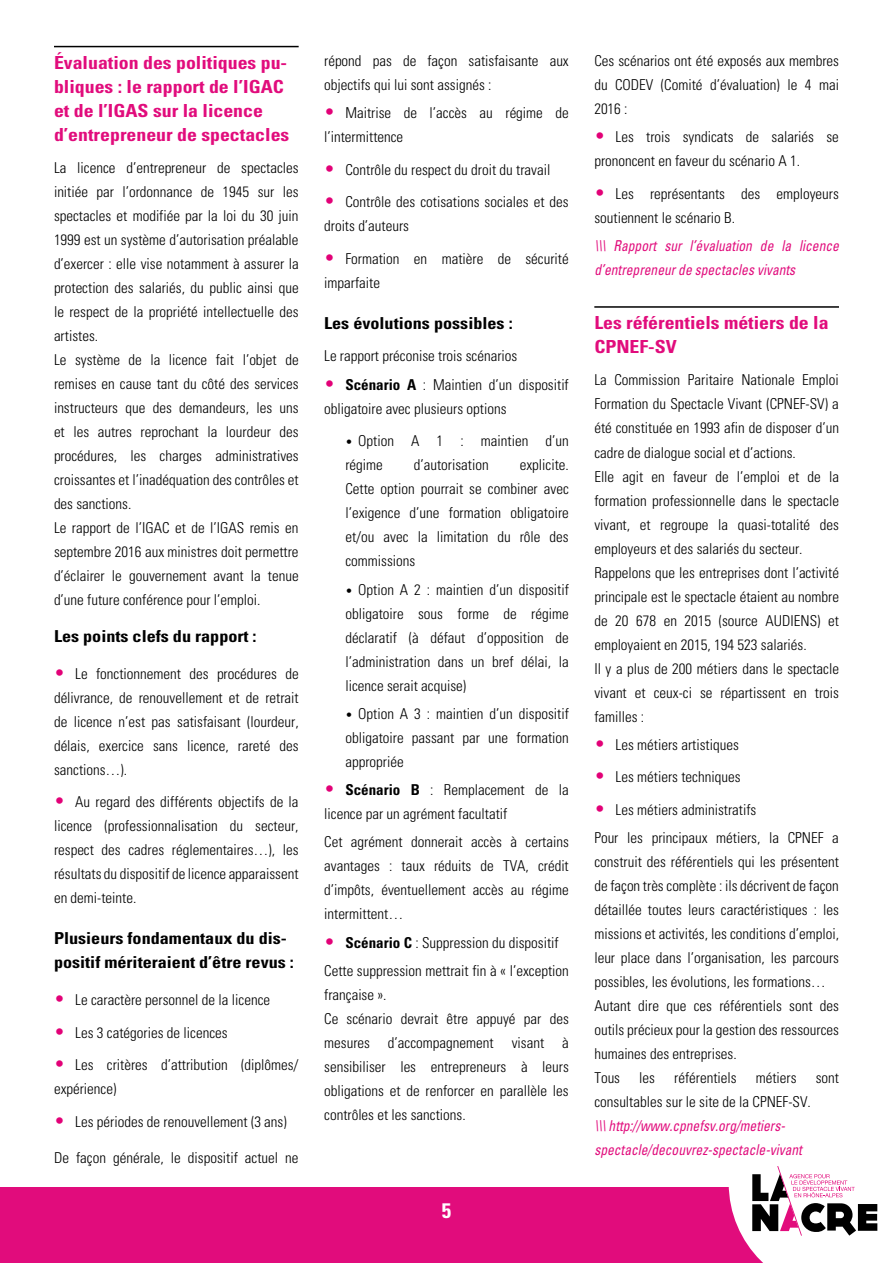
<style>
.page{position:relative;width:893px;height:1263px;background:#fff}
.page>*{position:absolute;margin:0;border:0;box-sizing:border-box;transform-origin:0 0}
.t1{font:700 condensed 21px "Univers";color:#fff}
.t2{font:700 condensed 18px/24px "Univers";color:#e10c7c;scale:1.1 1}
.t3{font:700 condensed 16.5px/24px "Univers";color:#000;scale:1.1 1}
.t4{font:300 condensed 15px/24px "Univers";color:#000}
.t5{font:italic condensed 15px/24px "Univers";color:#e10c7c;scale:.9 1}
.s1{font-size:18px;color:#e20177}
.s2{font-weight:700}
.s3{font-size:12px}
</style>
<div class="page">
<div style="left:0;top:1188px;width:893px;height:75px;background:#e10c7c"></div>
<svg style="left:729px;top:1166px;width:164px;height:97px"></svg>
<hr style="left:54px;top:46px;width:245px;height:1px;background:#000">
<hr style="left:594px;top:306px;width:245px;height:2px;background:#000">
<p class="t2" style="left:54px;top:50px;width:215px">Évaluation des politiques pu&shy;bliques : le rapport de l’IGAC et de l’IGAS sur la licence d’entrepreneur de spectacles</p>
<p class="t4" style="left:54px;top:156px;width:246px">La licence d’entrepreneur de spectacles initiée par l’ordonnance de 1945 sur les spectacles et modifiée par la loi du 30 juin 1999 est un système d’autorisation préalable d’exercer : elle vise notamment à assurer la protection des salariés, du public ainsi que le respect de la propriété intellectuelle des artistes.<br>Le système de la licence fait l’objet de remises en cause tant du côté des services instructeurs que des demandeurs, les uns et les autres reprochant la lourdeur des procédures, les charges administratives croissantes et l’inadéquation des contrôles et des sanctions.<br>Le rapport de l’IGAC et de l’IGAS remis en septembre 2016 aux ministres doit permettre d’éclairer le gouvernement avant la tenue d’une future conférence pour l’emploi.</p>
<p class="t3" style="left:54px;top:624px;width:186px">Les points clefs du rapport :</p>
<p class="t4" style="left:54px;top:661px;width:246px;text-align:justify"><span class="s1">•</span> Le fonctionnement des procédures de délivrance, de renouvellement et de retrait de licence n’est pas satisfaisant (lourdeur, délais, exercice sans licence, rareté des sanctions…).</p>
<p class="t4" style="left:54px;top:790px;width:246px;text-align:justify"><span class="s1">•</span> Au regard des différents objectifs de la licence (professionnalisation du secteur, respect des cadres réglementaires…), les résultats du dispositif de licence apparaissent en demi-teinte.</p>
<p class="t3" style="left:54px;top:926px;width:220px">Plusieurs fondamentaux du dis&shy;positif mériteraient d’être revus :</p>
<p class="t4" style="left:54px;top:987px;width:218px"><span class="s1">•</span> Le caractère personnel de la licence</p>
<p class="t4" style="left:54px;top:1020px;width:175px"><span class="s1">•</span> Les 3 catégories de licences</p>
<p class="t4" style="left:54px;top:1052px;width:246px"><span class="s1">•</span> Les critères d’attribution (diplômes/ expérience)</p>
<p class="t4" style="left:54px;top:1109px;width:234px"><span class="s1">•</span> Les périodes de renouvellement (3 ans)</p>
<p class="t4" style="left:54px;top:1146px;width:246px">De façon générale, le dispositif actuel ne</p>
<p class="t4" style="left:324px;top:49px;width:246px">répond pas de façon satisfaisante aux objectifs qui lui sont assignés :</p>
<p class="t4" style="left:324px;top:101px;width:246px"><span class="s1">•</span> Maitrise de l’accès au régime de l’intermittence</p>
<p class="t4" style="left:324px;top:157px;width:228px"><span class="s1">•</span> Contrôle du respect du droit du travail</p>
<p class="t4" style="left:324px;top:190px;width:246px"><span class="s1">•</span> Contrôle des cotisations sociales et des droits d’auteurs</p>
<p class="t4" style="left:324px;top:246px;width:246px"><span class="s1">•</span> Formation en matière de sécurité imparfaite</p>
<p class="t3" style="left:324px;top:311px;width:173px">Les évolutions possibles :</p>
<p class="t4" style="left:324px;top:344px;width:195px">Le rapport préconise trois scénarios</p>
<p class="t4" style="left:324px;top:372px;width:246px"><span class="s1">•</span> <span class="s2">Scénario A</span> : Maintien d’un dispositif obligatoire avec plusieurs options</p>
<p class="t4" style="left:345px;top:429px;width:225px"><span class="s3">•</span> Option A 1 : maintien d’un régime</p>
<p class="t4" style="left:345px;top:453px;width:225px;text-align:justify;text-indent:174px">explicite.<br>Cette option pourrait se combiner avec l’exigence d’une formation obligatoire et/ou avec la limitation du rôle des commissions</p>
<p class="t4" style="left:345px;top:577px;width:225px;text-align:justify"><span class="s3">•</span> Option A 2 : maintien d’un dispositif obligatoire sous forme de régime déclaratif (à défaut d’opposition de l’administration dans un bref délai, la licence serait acquise)</p>
<p class="t4" style="left:345px;top:701px;width:225px;text-align:justify"><span class="s3">•</span> Option A 3 : maintien d’un dispositif obligatoire passant par une formation appropriée</p>
<p class="t4" style="left:324px;top:777px;width:246px"><span class="s1">•</span> <span class="s2">Scénario B</span> : Remplacement de la licence par un agrément facultatif</p>
<p class="t4" style="left:324px;top:830px;width:246px;text-align:justify">Cet agrément donnerait accès à certains avantages : taux réduits de TVA, crédit d’impôts, éventuellement accès au régime intermittent…</p>
<p class="t4" style="left:324px;top:928px;width:246px;line-height:28.2px"><span class="s1">•</span> <span class="s2">Scénario C</span> : Suppression du dispositif<br>Cette suppression mettrait fin à « l’exception</p>
<p class="t4" style="left:324px;top:982px;width:246px">française ».<br>Ce scénario devrait être appuyé par des mesures d’accompagnement visant à sensibiliser les entrepreneurs à leurs obligations et de renforcer en parallèle les contrôles et les sanctions.</p>
<p class="t4" style="left:414px;top:453px;width:76px">d’autorisation</p>
<h1 class="t1" style="left:442px;top:1197px;width:11px">5</h1>
<p class="t4" style="left:594px;top:49px;width:246px;text-align:justify">Ces scénarios ont été exposés aux membres du CODEV (Comité d’évaluation) le 4 mai 2016 :</p>
<p class="t4" style="left:594px;top:125px;width:246px"><span class="s1">•</span> Les trois syndicats de salariés se prononcent en faveur du scénario A 1.</p>
<p class="t4" style="left:594px;top:181px;width:246px"><span class="s1">•</span> Les représentants des employeurs soutiennent le scénario B.</p>
<p class="t5" style="left:594px;top:233px;width:273px">\\\ Rapport sur l’évaluation de la licence d’entrepreneur de spectacles vivants</p>
<p class="t2" style="left:594px;top:310px;width:214px">Les référentiels métiers de la<br>CPN EF-SV</p>
<p class="t4" style="left:594px;top:368px;width:246px">La Commission Paritaire Nationale Emploi Formation du Spectacle Vivant (CPNEF-SV) a été constituée en 1993 afin de disposer d’un cadre de dialogue social et d’actions.<br>Elle agit en faveur de l’emploi et de la formation professionnelle dans le spectacle vivant, et regroupe la quasi-totalité des employeurs et des salariés du secteur.<br>Rappelons que les entreprises dont l’activité principale est le spectacle étaient au nombre de 20 678 en 2015 (source AUDIENS) et employaient en 2015, 194 523 salariés.<br>Il y a plus de 200 métiers dans le spectacle vivant et ceux-ci se répartissent en trois familles :</p>
<p class="t4" style="left:594px;top:732px;width:146px"><span class="s1">•</span> Les métiers artistiques</p>
<p class="t4" style="left:594px;top:765px;width:148px"><span class="s1">•</span> Les métiers techniques</p>
<p class="t4" style="left:594px;top:795px;width:246px;line-height:28.2px"><span class="s1">•</span> Les métiers administratifs<br>Pour les principaux métiers, la CPNEF a</p>
<p class="t4" style="left:594px;top:849px;width:246px">construit des référentiels qui les présentent de façon très complète : ils décrivent de façon détaillée toutes leurs caractéristiques : les missions et activités, les conditions d’emploi, leur place dans l’organisation, les parcours possibles, les évolutions, les formations… Autant dire que ces référentiels sont des outils précieux pour la gestion des ressources humaines des entreprises.<br>Tous</p>
<p class="t4" style="left:639px;top:1065px;width:17px">les</p>
<p class="t4" style="left:674px;top:1065px;width:64px">référentiels</p>
<p class="t4" style="left:756px;top:1065px;width:42px">métiers</p>
<p class="t4" style="left:816px;top:1065px;width:25px">sont</p>
<p class="t4" style="left:594px;top:1089px;width:218px">consultables sur le site de la CPNEF-SV.</p>
<p class="t5" style="left:594px;top:1113px;width:232px">\\\ http://www.cpnefsv.org/metiers&shy;spectacle/decouvrez-spectacle-vivant</p>
</div>
